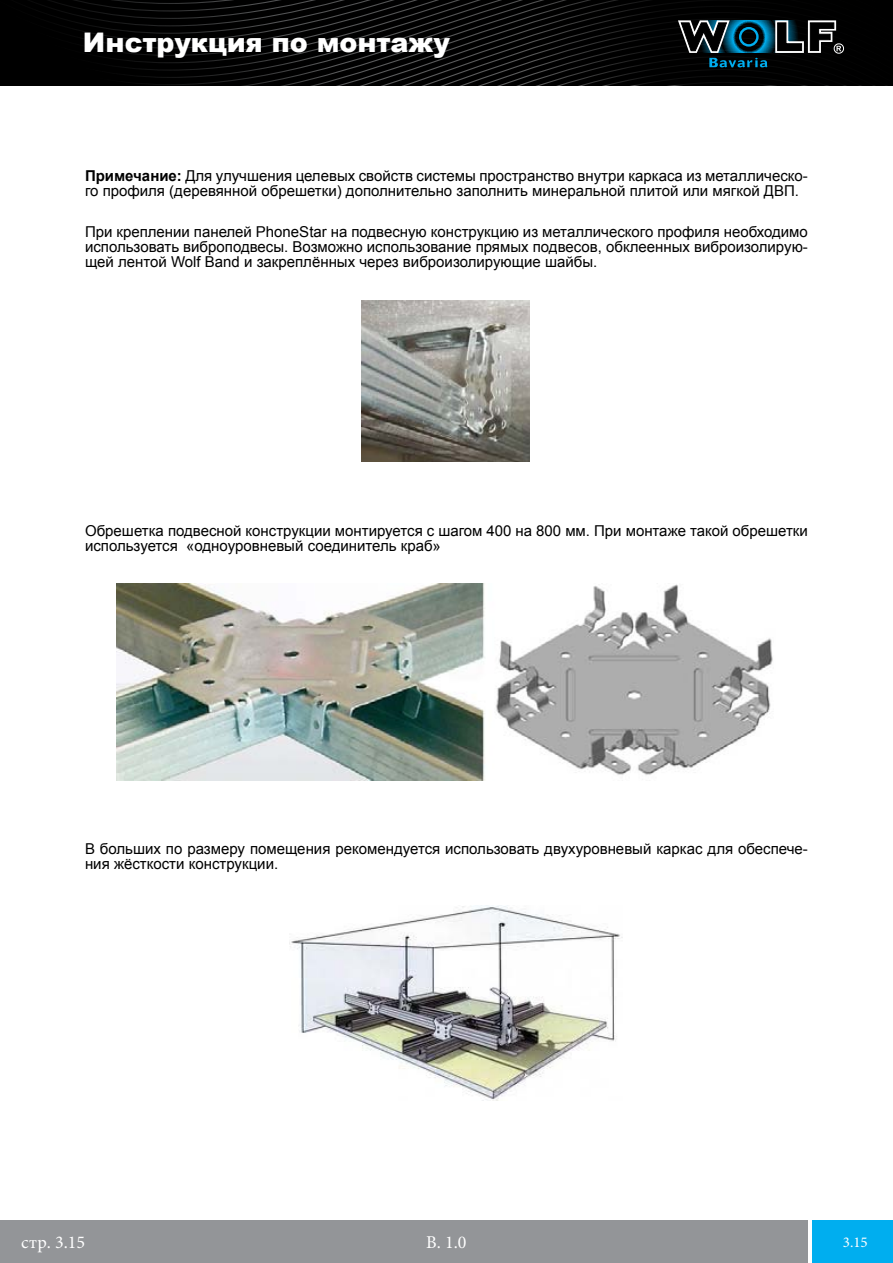
<style>
.page{position:relative;width:893px;height:1263px;background:#fff}
.page>*{position:absolute;margin:0;border:0;box-sizing:border-box;transform-origin:0 0}
.t1{font:900 27px "Arial";color:#fff}
.t2{font:18px "Minion Pro";color:#fff}
.t3{font:15px/15px "Arial";color:#000}
.t4{font:15px "Minion Pro";color:#fff}
.s1{font-weight:700}
</style>
<div class="page">
<div style="left:812px;top:1220px;width:81px;height:43px;background:#00aeef"></div>
<div style="left:0;top:1220px;width:808px;height:43px;background:#939598"></div>
<svg style="left:0;top:0;width:893px;height:85px;background:#090c0d"></svg>
<img style="left:361px;top:300px;width:169px;height:161px">
<img style="left:290px;top:905px;width:333px;height:195px">
<img style="left:117px;top:584px;width:656px;height:196px">
<h1 class="t1" style="left:83px;top:22px;width:369px">Инструкция по монтажу</h1>
<p class="t3" style="left:85px;top:168px;width:724px"><span class="s1">Примечание:</span> Для улучшения целевых свойств системы пространство внутри каркаса из металлическо&shy;го профиля (деревянной обрешетки) дополнительно заполнить минеральной плитой или мягкой ДВП.</p>
<p class="t3" style="left:85px;top:224px;width:724px;text-align:justify">При креплении панелей PhoneStar на подвесную конструкцию из металлического профиля необходимо использовать виброподвесы. Возможно использование прямых подвесов, обклеенных виброизолирую&shy;щей лентой Wolf Band и закреплённых через виброизолирующие шайбы.</p>
<p class="t3" style="left:85px;top:523px;width:724px">Обрешетка подвесной конструкции монтируется с шагом 400 на 800 мм. При монтаже такой обрешетки используется «одноуровневый соединитель краб»</p>
<p class="t3" style="left:85px;top:841px;width:724px">В больших по размеру помещения рекомендуется использовать двухуровневый каркас для обеспече&shy;ния жёсткости конструкции.</p>
<p class="t2" style="left:21px;top:1230px;width:65px">стр. 3.15</p>
<p class="t2" style="left:426px;top:1230px;width:42px">В. 1.0</p>
<p class="t4" style="left:843px;top:1232px;width:27px">3.15</p>
</div>
